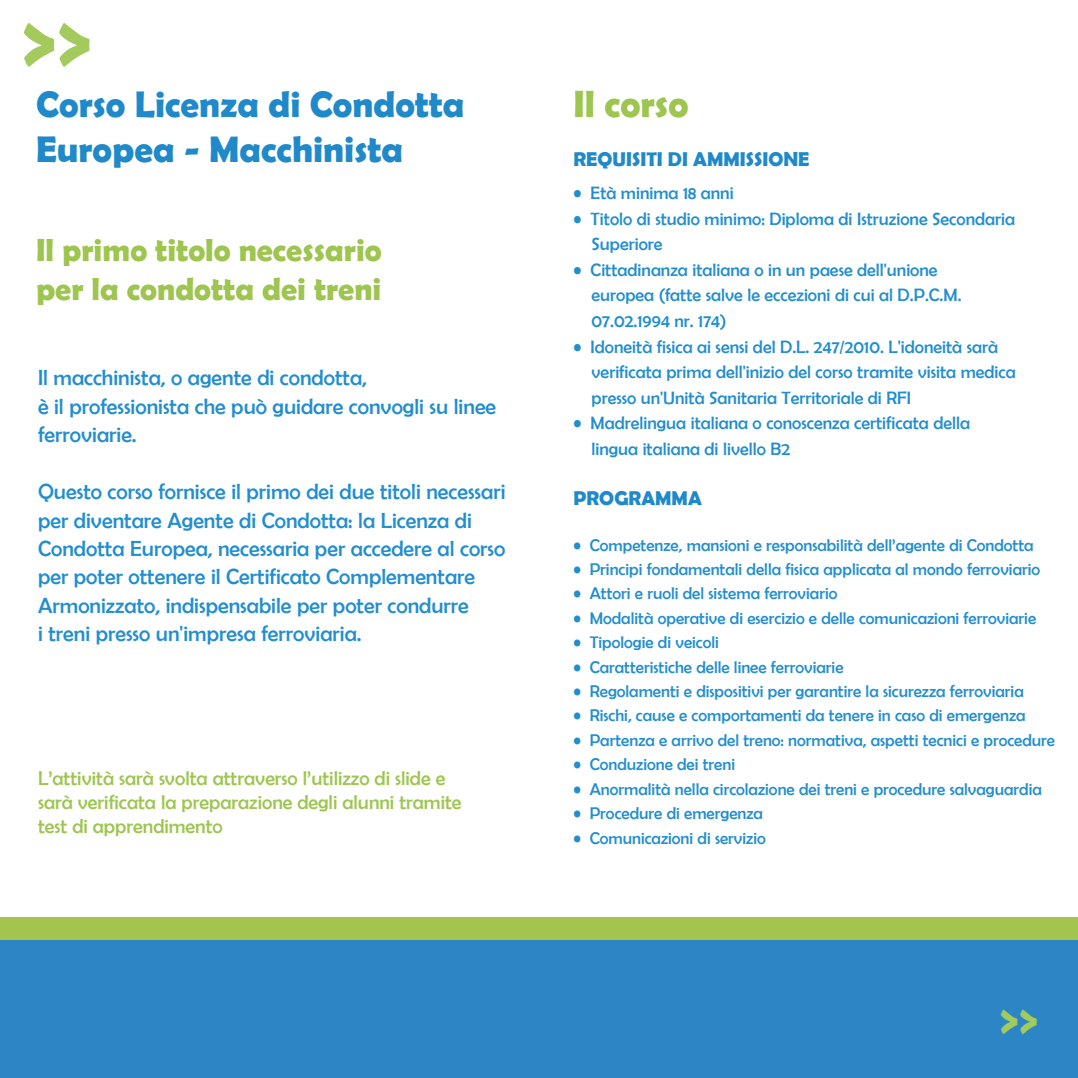
<style>
.page{position:relative;width:1078px;height:1078px;background:#fff}
.page>*{position:absolute;margin:0;border:0;box-sizing:border-box;transform-origin:0 0}
.t1{font:700 88px "Berlin Sans FB Demi";color:#a2ca5d}
.t2{font:700 48px "Berlin Sans FB Demi";color:#a2ca5d}
.t3{font:700 38px "Berlin Sans FB Demi";color:#9dc54f}
.t4{font:700 37px/44.4px "Berlin Sans FB Demi";color:#2089c9}
.t5{font:700 32px/38.4px "Berlin Sans FB Demi";color:#9dc54f}
.t6{font:22px/28.4px "Berlin Sans FB";color:#238ece}
.t7{font:20px/24px "Berlin Sans FB";color:#9dc54f}
.t8{font:700 20px "Berlin Sans FB Demi";color:#2089c9}
.t9{font:18px/25.6px "Berlin Sans FB";color:#238ece}
.t10{font:17px "Berlin Sans FB";color:#238ece}
</style>
<div class="page">
<div style="left:0;top:931px;width:1077px;height:146px;background:#2c86c6"></div>
<div style="left:0;top:917px;width:1077px;height:22px;background:#a3c54d"></div>
<h1 class="t1" style="left:22px;top:-12px;width:72px">&gt;&gt;</h1>
<h3 class="t4" style="left:36px;top:82px;width:430px">Corso Licenza di Condotta<br>Europea - Macchinista</h3>
<h3 class="t5" style="left:36px;top:230px;width:347px">Il primo titolo necessario per la condotta dei treni</h3>
<p class="t6" style="left:38px;top:363px;width:459px">Il macchinista, o agente di condotta,<br>è il professionista che può guidare convogli su linee ferroviarie.</p>
<p class="t6" style="left:38px;top:477px;width:469px">Questo corso fornisce il primo dei due titoli necessari per diventare Agente di Condotta: la Licenza di Condotta Europea, necessaria per accedere al corso per poter ottenere il Certificato Complementare Armonizzato, indispensabile per poter condurre<br>i treni presso un'impresa ferroviaria.</p>
<p class="t7" style="left:38px;top:765px;width:425px">L’attività sarà svolta attraverso l’utilizzo di slide e sarà verificata la preparazione degli alunni tramite test di apprendimento</p>
<h3 class="t3" style="left:573px;top:82px;width:116px">Il corso</h3>
<p class="t8" style="left:573px;top:147px;width:237px">REQUISITI DI AMMISSIONE</p>
<p class="t9" style="left:573px;top:180px;width:161px">• Età minima 18 anni</p>
<p class="t9" style="left:591px;top:205px;width:425px;text-indent:-18px">• Titolo di studio minimo: Diploma di Istruzione Secondaria<br>Superiore</p>
<p class="t9" style="left:591px;top:257px;width:371px;text-indent:-18px">• Cittadinanza italiana o in un paese dell'unione europea (fatte salve le eccezioni di cui al D.P.C.M.<br>07.02.1994 nr. 174)</p>
<p class="t9" style="left:591px;top:333px;width:425px;text-indent:-18px">• Idoneità fisica ai sensi del D.L. 247/2010. L'idoneità sarà verificata prima dell'inizio del corso tramite visita medica presso un'Unità Sanitaria Territoriale di RFI</p>
<p class="t9" style="left:591px;top:410px;width:380px;text-indent:-18px">• Madrelingua italiana o conoscenza certificata della lingua italiana di livello B2</p>
<p class="t8" style="left:573px;top:486px;width:130px">PROGRAMMA</p>
<p class="t10" style="left:573px;top:535px;width:461px">• Competenze, mansioni e responsabilità dell’agente di Condotta</p>
<p class="t10" style="left:573px;top:559px;width:468px">• Principi fondamentali della fisica applicata al mondo ferroviario</p>
<p class="t10" style="left:573px;top:584px;width:265px">• Attori e ruoli del sistema ferroviario</p>
<p class="t10" style="left:573px;top:608px;width:464px">• Modalità operative di esercizio e delle comunicazioni ferroviarie</p>
<p class="t10" style="left:573px;top:633px;width:147px">• Tipologie di veicoli</p>
<p class="t10" style="left:573px;top:657px;width:271px">• Caratteristiche delle linee ferroviarie</p>
<p class="t10" style="left:573px;top:681px;width:451px">• Regolamenti e dispositivi per garantire la sicurezza ferroviaria</p>
<p class="t10" style="left:573px;top:706px;width:453px">• Rischi, cause e comportamenti da tenere in caso di emergenza</p>
<p class="t10" style="left:573px;top:730px;width:483px">• Partenza e arrivo del treno: normativa, aspetti tecnici e procedure</p>
<p class="t10" style="left:573px;top:754px;width:163px">• Conduzione dei treni</p>
<p class="t10" style="left:573px;top:779px;width:470px">• Anormalità nella circolazione dei treni e procedure salvaguardia</p>
<p class="t10" style="left:573px;top:803px;width:191px">• Procedure di emergenza</p>
<p class="t10" style="left:573px;top:828px;width:194px">• Comunicazioni di servizio</p>
<h2 class="t2" style="left:999px;top:990px;width:40px">&gt;&gt;</h2>
</div>
